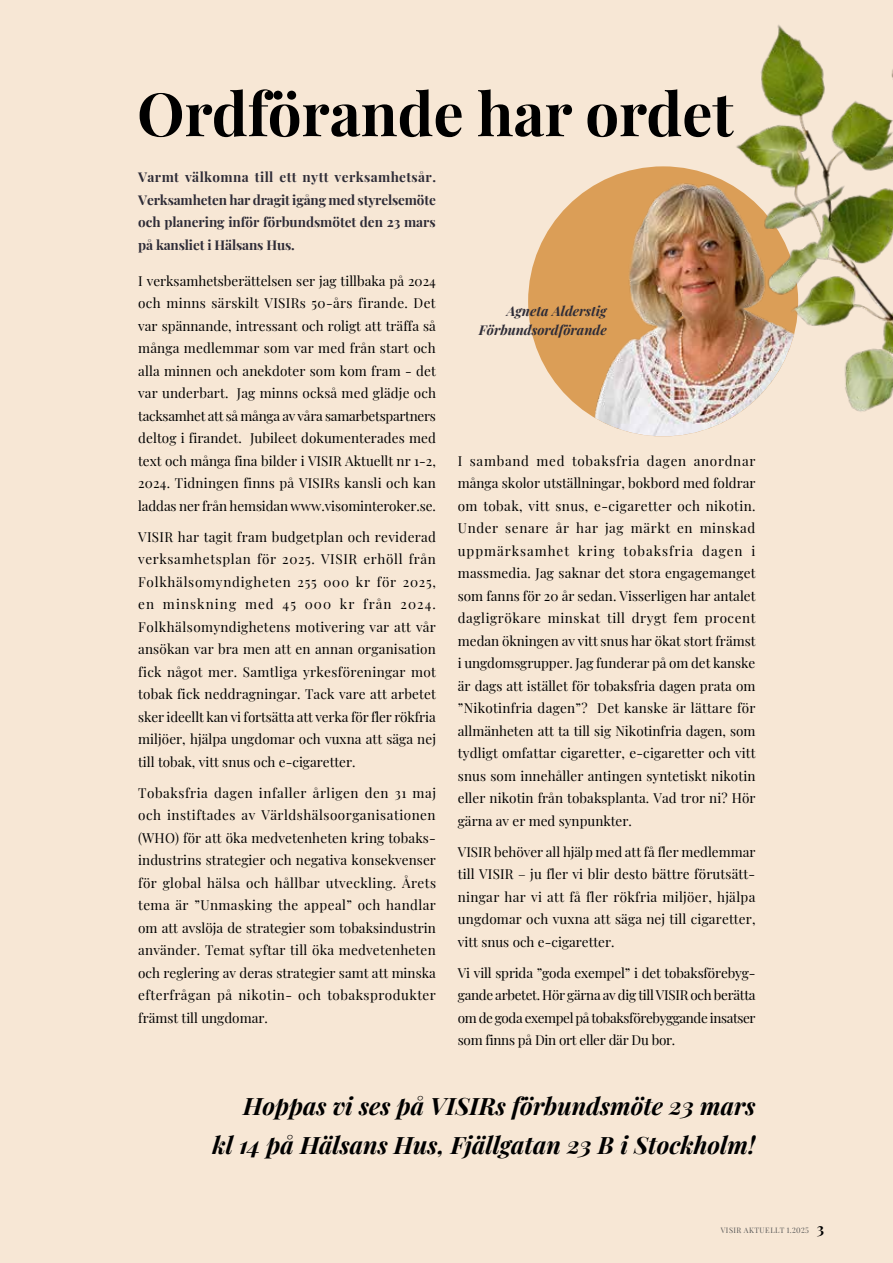
<style>
.page{position:relative;width:893px;height:1263px;background:#f7e7d5}
.page>*{position:absolute;margin:0;border:0;box-sizing:border-box;transform-origin:0 0}
.t1{font:700 60px "Playfair Display";color:#000}
.t2{font:italic 700 24px/39px "Playfair Display";color:#000;text-align:right}
.t3{font:13.5px/22.5px "Playfair Display";color:#000;text-align:justify}
.t4{font:700 13.5px/22.5px "Playfair Display";letter-spacing:-.005em;color:#2e2c37;text-align:justify}
.t5{font:italic 700 13.5px/19px "Playfair Display";color:#2e2c37;text-align:right}
.t6{font:7.5px "Playfair Display";letter-spacing:.07em;color:#575756}
.s1{font-weight:700;font-size:15px;color:#000}
</style>
<div class="page">
<div style="left:528px;top:166px;width:270px;height:270px;background:#db9e57;border-radius:50%"></div>
<img style="left:557px;top:25px;width:336px;height:412px">
<h1 class="t1" style="left:137px;top:67px;width:598px">Ordförande har ordet</h1>
<p class="t4" style="left:138px;top:165px;width:299px">Varmt välkomna till ett nytt verksamhetsår.<br>Verksamheten har dragit igång med styrelsemöte och planering inför förbundsmötet den 23 mars på kansliet i Hälsans Hus.</p>
<p class="t3" style="left:138px;top:268px;width:299px">I verksamhetsberättelsen ser jag tillbaka på 2024 och minns särskilt VISIRs 50-års firande. Det var spännande, intressant och roligt att träffa så många medlemmar som var med från start och alla minnen och anekdoter som kom fram - det var underbart. Jag minns också med glädje och tacksamhet att så många av våra samarbetspartners deltog i firandet. Jubileet dokumenterades med text och många fina bilder i VISIR Aktuellt nr 1-2, 2024. Tidningen finns på VISIRs kansli och kan laddas ner från hemsidan www.visominteroker.se.</p>
<p class="t3" style="left:138px;top:524px;width:299px">VISIR har tagit fram budgetplan och reviderad verksamhetsplan för 2025. VISIR erhöll från Folkhälsomyndigheten 255 000 kr för 2025, en minskning med 45 000 kr från 2024.<br>Folkhälsomyndighetens motivering var att vår ansökan var bra men att en annan organisation fick något mer. Samtliga yrkesföreningar mot tobak fick neddragningar. Tack vare att arbetet sker ideellt kan vi fortsätta att verka för fler rökfria miljöer, hjälpa ungdomar och vuxna att säga nej till tobak, vitt snus och e-cigaretter.</p>
<p class="t3" style="left:138px;top:780px;width:299px">Tobaksfria dagen infaller årligen den 31 maj och instiftades av Världshälsoorganisationen (WHO) för att öka medvetenheten kring tobaks&shy;industrins strategier och negativa konsekvenser för global hälsa och hållbar utveckling. Årets tema är ”Unmasking the appeal” och handlar om att avslöja de strategier som tobaksindustrin använder. Temat syftar till öka medvetenheten och reglering av deras strategier samt att minska efterfrågan på nikotin- och tobaksprodukter främst till ungdomar.</p>
<p class="t5" style="left:479px;top:300px;width:129px">Agneta Alderstig<br>Förbundsordförande</p>
<p class="t3" style="left:458px;top:448px;width:299px">I samband med tobaksfria dagen anordnar många skolor utställningar, bokbord med foldrar om tobak, vitt snus, e-cigaretter och nikotin.<br>Under senare år har jag märkt en minskad uppmärksamhet kring tobaksfria dagen i massmedia. Jag saknar det stora engagemanget som fanns för 20 år sedan. Visserligen har antalet dagligrökare minskat till drygt fem procent medan ökningen av vitt snus har ökat stort främst i ungdomsgrupper. Jag funderar på om det kanske är dags att istället för tobaksfria dagen prata om ”Nikotinfria dagen”? Det kanske är lättare för allmänheten att ta till sig Nikotinfria dagen, som tydligt omfattar cigaretter, e-cigaretter och vitt snus som innehåller antingen syntetiskt nikotin eller nikotin från tobaksplanta. Vad tror ni? Hör gärna av er med synpunkter.</p>
<p class="t3" style="left:458px;top:839px;width:299px">VISIR behöver all hjälp med att få fler medlemmar till VISIR – ju fler vi blir desto bättre förutsätt&shy;ningar har vi att få fler rökfria miljöer, hjälpa ungdomar och vuxna att säga nej till cigaretter, vitt snus och e-cigaretter.</p>
<p class="t3" style="left:458px;top:960px;width:299px">Vi vill sprida ”goda exempel” i det tobaksförebyg&shy;gande arbetet. Hör gärna av dig till VISIR och berätta om de goda exempel på tobaksförebyggande insatser som finns på Din ort eller där Du bor.</p>
<h2 class="t2" style="left:212px;top:1084px;width:544px">Hoppas vi ses på VISIRs förbundsmöte 23 mars<br>kl 14 på Hälsans Hus, Fjällgatan 23 B i Stockholm!</h2>
<p class="t6" style="left:692px;top:1224px;width:104px">VISIR AKTUELLT 1.2025 <span class="s1">3</span></p>
<p class="t6" style="left:721px;top:1224px;width:105px">VISIR AKTUELLT 1.2025 <span class="s1">3</span></p>
</div>
